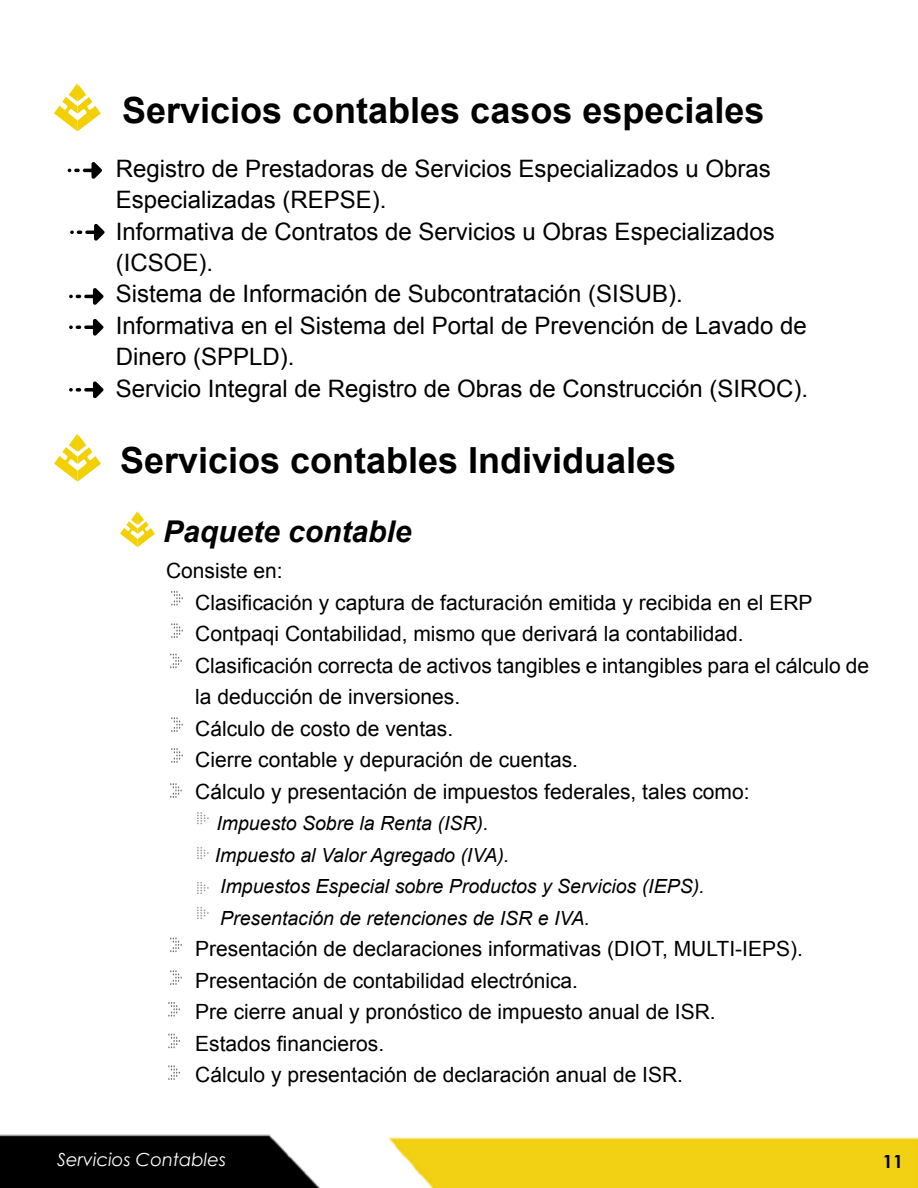
<style>
.page{position:relative;width:918px;height:1188px;background:#fff}
.page>*{position:absolute;margin:0;border:0;box-sizing:border-box;transform-origin:0 0}
.t1{font:700 36px "Arial";color:#000}
.t2{font:italic 700 30px "Arial";color:#000}
.t3{font:24px/31.5px "Arial";color:#000}
.t4{font:21px/31.5px "Arial";color:#000}
.t5{font:italic 19.5px/31.5px "Arial";color:#000}
.t6{font:italic 18px "Century Gothic";color:#fff}
.t7{font:700 18px "Century Gothic";color:#000}
</style>
<div class="page">
<img style="left:0;top:131px;width:918px;height:1057px">
<svg style="left:54px;top:83px;width:47px;height:48px"></svg>
<svg style="left:120px;top:511px;width:35px;height:36px"></svg>
<svg style="left:54px;top:433px;width:47px;height:49px"></svg>
<svg style="left:68px;top:161px;width:34px;height:18px"></svg>
<svg style="left:70px;top:223px;width:35px;height:18px"></svg>
<svg style="left:69px;top:287px;width:35px;height:18px"></svg>
<svg style="left:69px;top:318px;width:35px;height:18px"></svg>
<svg style="left:69px;top:381px;width:35px;height:18px"></svg>
<svg style="left:171px;top:591px;width:12px;height:15px"></svg>
<svg style="left:171px;top:623px;width:12px;height:15px"></svg>
<svg style="left:170px;top:654px;width:12px;height:14px"></svg>
<svg style="left:171px;top:717px;width:12px;height:15px"></svg>
<svg style="left:171px;top:748px;width:12px;height:15px"></svg>
<svg style="left:170px;top:783px;width:12px;height:15px"></svg>
<svg style="left:170px;top:938px;width:12px;height:14px"></svg>
<svg style="left:170px;top:970px;width:12px;height:15px"></svg>
<svg style="left:168px;top:1002px;width:12px;height:15px"></svg>
<svg style="left:168px;top:1034px;width:12px;height:14px"></svg>
<svg style="left:168px;top:1065px;width:12px;height:15px"></svg>
<svg style="left:197px;top:812px;width:12px;height:12px"></svg>
<svg style="left:197px;top:847px;width:12px;height:12px"></svg>
<svg style="left:197px;top:882px;width:12px;height:12px"></svg>
<svg style="left:197px;top:907px;width:12px;height:12px"></svg>
<h1 class="t1" style="left:122px;top:87px;width:644px">Servicios contables casos especiales</h1>
<p class="t3" style="left:116px;top:153px;width:694px">Registro de Prestadoras de Servicios Especializados u Obras Especializadas (REPSE).<br>Informativa de Contratos de Servicios u Obras Especializados (ICSOE).<br>Sistema de Información de Subcontratación (SISUB).<br>Informativa en el Sistema del Portal de Prevención de Lavado de Dinero (SPPLD).<br>Servicio Integral de Registro de Obras de Construcción (SIROC).</p>
<h1 class="t1" style="left:120px;top:436px;width:558px">Servicios contables Individuales</h1>
<h2 class="t2" style="left:163px;top:512px;width:250px">Paquete contable</h2>
<p class="t4" style="left:195px;top:555px;width:676px;text-indent:-29px">Consiste en:<br>Clasificación y captura de facturación emitida y recibida en el ERP Contpaqi Contabilidad, mismo que derivará la contabilidad.<br>Clasificación correcta de activos tangibles e intangibles para el cálculo de la deducción de inversiones.<br>Cálculo de costo de ventas.<br>Cierre contable y depuración de cuentas.<br>Cálculo y presentación de impuestos federales, tales como:</p>
<p class="t5" style="left:215px;top:808px;width:491px">Impuesto Sobre la Renta (ISR).<br>Impuesto al Valor Agregado (IVA).<br>Impuestos Especial sobre Productos y Servicios (IEPS).<br>Presentación de retenciones de ISR e IVA.</p>
<p class="t4" style="left:195px;top:933px;width:609px">Presentación de declaraciones informativas (DIOT, MULTI-IEPS).<br>Presentación de contabilidad electrónica.<br>Pre cierre anual y pronóstico de impuesto anual de ISR.<br>Estados financieros.<br>Cálculo y presentación de declaración anual de ISR.</p>
<p class="t6" style="left:57px;top:1149px;width:171px">Servicios Contables</p>
<p class="t7" style="left:883px;top:1150px;width:22px">11</p>
</div>
